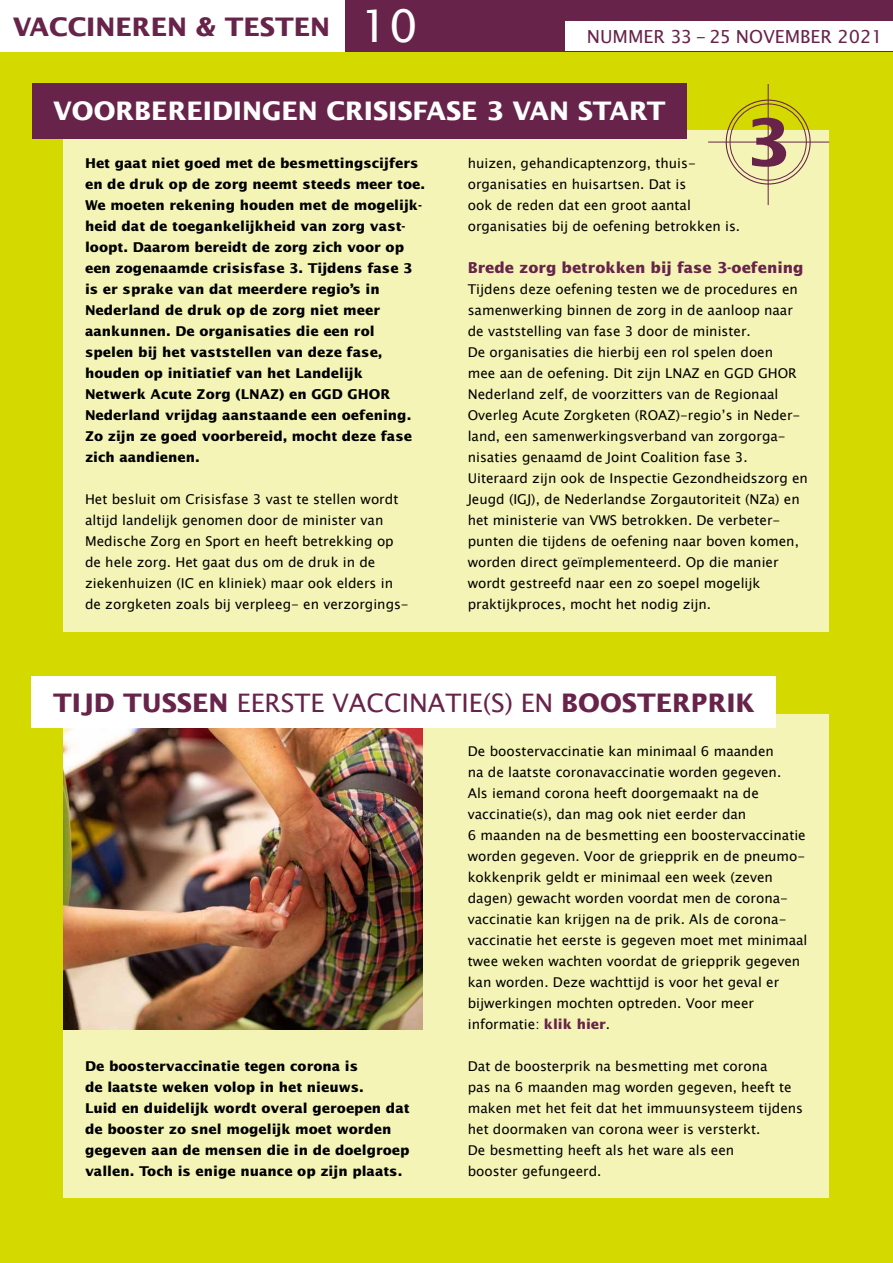
<style>
.page{position:relative;width:893px;height:1263px;background:#fff}
.page>*{position:absolute;margin:0;border:0;box-sizing:border-box;transform-origin:0 0}
.t1{font:700 64.65px "Lucida Sans";color:#672349}
.t2{font:700 25.5px "Lucida Sans";color:#672349}
.t3{font:700 25.5px "Lucida Sans";color:#fff}
.t4{font:18px "Lucida Sans Unicode";color:#672349}
.t5{font:700 15px "Lucida Sans";color:#672349}
.t6{font:13.5px/21px "Lucida Sans Unicode";color:#000}
.t7{font:700 13.5px/21px "Lucida Sans";color:#000}
.s1{font-family:"Lucida Sans Unicode";font-weight:400;font-size:45.3px;color:#fff}
.s2{font-family:"Lucida Sans Unicode";font-weight:400}
.s3{font-family:"Lucida Sans";font-weight:700;color:#672349}
</style>
<div class="page">
<div style="left:0;top:51px;width:893px;height:1212px;background:#d4da00"></div>
<div style="left:344px;top:0;width:549px;height:51px;background:#672349"></div>
<div style="left:566px;top:21px;width:327px;height:30px;background:#fff"></div>
<div style="left:64px;top:130px;width:765px;height:501px;background:#f4f4b7"></div>
<div style="left:32px;top:83px;width:655px;height:55px;background:#672349"></div>
<div style="left:729px;top:103px;width:78px;height:78px;border:1px solid #672349;border-radius:50%"></div>
<hr style="left:768px;top:84px;width:1px;height:121px;background:#672349">
<hr style="left:708px;top:142px;width:121px;height:1px;background:#672349">
<div style="left:64px;top:714px;width:765px;height:483px;background:#f4f4b7"></div>
<img style="left:64px;top:727px;width:358px;height:302px">
<div style="left:32px;top:676px;width:744px;height:51px;background:#fff"></div>
<h2 class="t2" style="left:13px;top:13px;width:406px">VACCINeren &amp; testen <span class="s1">10</span></h2>
<h3 class="t4" style="left:587px;top:23px;width:298px">nummer 33 - 25 november 2021</h3>
<h2 class="t3" style="left:53px;top:97px;width:614px">Voorberei dingen crisisfase 3 van start</h2>
<h1 class="t1" style="left:746px;top:106px;width:46px">3</h1>
<p class="t7" style="left:85px;top:153px;width:342px">Het gaat niet goed met de besmettingscijfers en de druk op de zorg neemt steeds meer toe.<br>We moeten rekening houden met de mogelijk&shy;heid dat de toegankelijkheid van zorg vast&shy;loopt. Daarom bereidt de zorg zich voor op een zogenaamde crisisfase 3. Tijdens fase 3 is er sprake van dat meerdere regio’s in Nederland de druk op de zorg niet meer aankunnen. De organisaties die een rol spelen bij het vaststellen van deze fase, houden op initiatief van het Landelijk Netwerk Acute Zorg (LNAZ) en GGD</p>
<p class="t6" style="left:468px;top:153px;width:274px">huizen, gehandicaptenzorg, thuis&shy;organisaties en huisartsen. Dat is<br>ook de reden dat een groot aantal organisaties bij de oefening betrokken is.</p>
<p class="t5" style="left:468px;top:259px;width:337px">Brede zorg betrokken bij fase 3-oefening</p>
<p class="t6" style="left:468px;top:279px;width:332px">Tijdens deze oefening testen we de procedures en samenwerking binnen de zorg in de aanloop naar de vaststelling van fase 3 door de minister.<br>De organisaties die hierbij een rol spelen doen mee aan de oefening. Dit zijn LNAZ</p>
<p class="t6" style="left:468px;top:363px;width:321px;text-indent:290px">GHOR<br>Nederland zelf, de voorzitters van de Regionaal<br>Overleg Acute Zorgketen (ROAZ</p>
<p class="t6" style="left:704px;top:363px;width:31px">en GGD</p>
<p class="t7" style="left:85px;top:384px;width:328px;text-indent:263px">GHOR<br>Nederland vrijdag aanstaande een oefening.<br>Zo zijn ze goed voorbereid, mocht deze fase zich aandienen.</p>
<p class="t6" style="left:85px;top:489px;width:323px">Het besluit om Crisisfase 3 vast te stellen wordt altijd landelijk genomen door de minister van Medische Zorg en Sport en heeft betrekking op de hele zorg. Het gaat dus om de druk in de ziekenhuizen (IC en kliniek) maar ook elders in de zorgketen zoals bij verpleeg- en verzorgings-</p>
<p class="t6" style="left:468px;top:405px;width:342px;text-indent:208px">)-regio’s in Neder&shy;land, een samenwerkingsverband van zorgorga&shy;nisaties genaamd de Joint Coalition fase 3.<br>U iteraard zijn ook de I nspectie Gezondheidszorg en Jeugd (IGJ), de Nederlandse Zorgautoriteit (NZa) en het ministerie van VWS</p>
<p class="t6" style="left:468px;top:510px;width:333px;text-indent:154px">betrokken. De verbeter&shy;punten die tijdens de oefening naar boven komen, worden direct geïmplementeerd. Op die manier wordt gestreefd naar een zo soepel mogelijk praktijkproces, mocht het nodig zijn.</p>
<h2 class="t2" style="left:53px;top:688px;width:703px">Tijd tussen <span class="s2">eerste vaccinatie(s) en</span> boosterpri k</h2>
<p class="t7" style="left:85px;top:1056px;width:326px">De boostervaccinatie tegen corona is<br>de laatste weken volop in het nieuws.<br>Luid en duidelijk wordt overal geroepen dat de booster zo snel mogelijk moet worden gegeven aan de mensen die in de doelgroep vallen. Toch is enige nuance op zijn plaats.</p>
<p class="t6" style="left:468px;top:741px;width:341px">De boostervaccinatie kan minimaal 6 maanden<br>na de laatste coronavaccinatie worden gegeven.<br>Als iemand corona heeft doorgemaakt na de vaccinatie(s), dan mag ook niet eerder dan<br>6 maanden na de besmetting een boostervaccinatie worden gegeven. Voor de griepprik en de pneumo&shy;kokkenprik geldt er minimaal een week (zeven dagen) gewacht worden voordat men de corona&shy;vaccinatie kan krijgen na de prik. Als de corona&shy;vaccinatie het eerste is gegeven moet met minimaal twee weken wachten voordat de griepprik gegeven kan worden. Deze wachttijd is voor het geval er bijwerkingen mochten optreden. Voor meer informatie: <span class="s3">klik hier</span>.</p>
<p class="t6" style="left:468px;top:1056px;width:337px">Dat de boosterprik na besmetting met corona<br>pas na 6 maanden mag worden gegeven, heeft te maken met het feit dat het immuunsysteem tijdens het doormaken van corona weer is versterkt.<br>De besmetting heeft als het ware als een<br>booster gefungeerd.</p>
</div>
